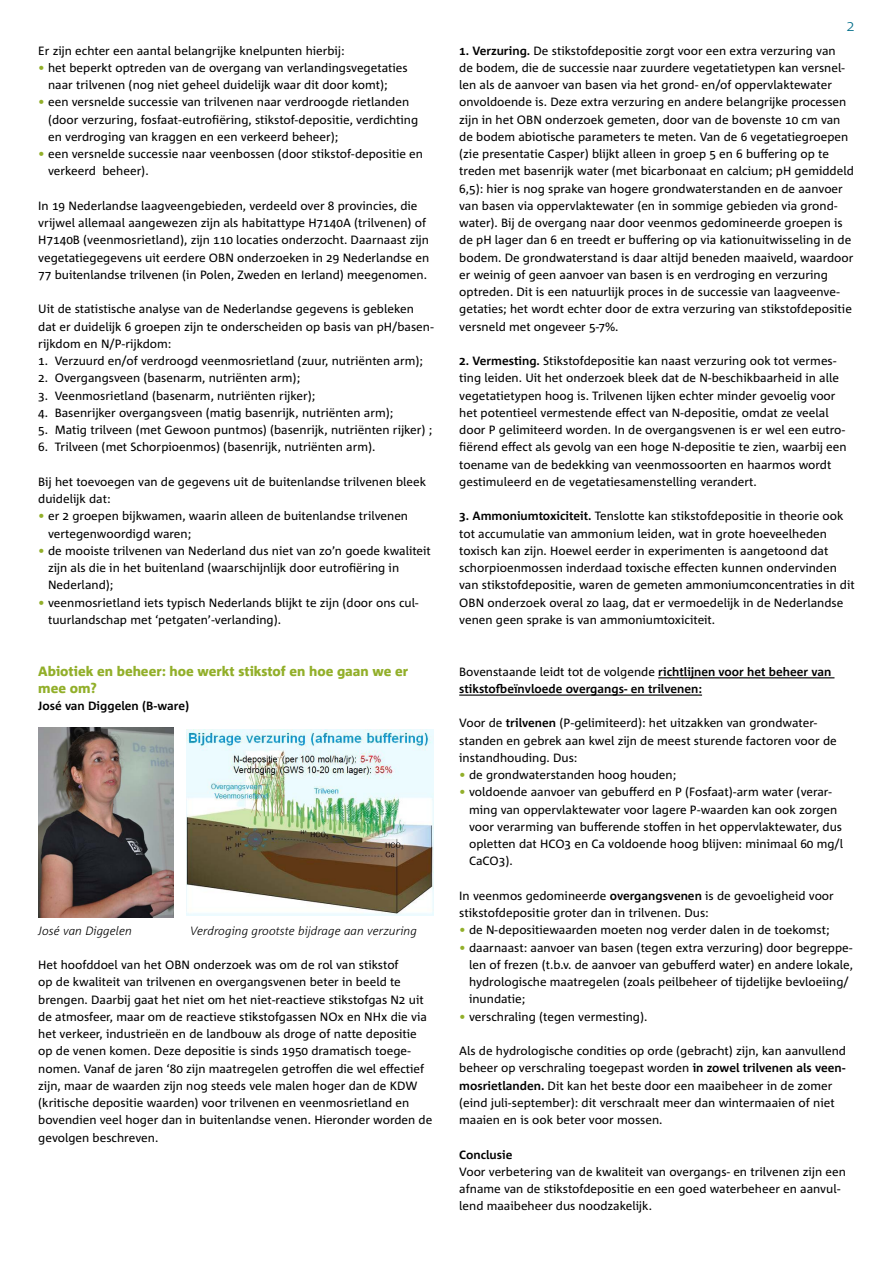
<style>
.page{position:relative;width:893px;height:1263px;background:#fff}
.page>*{position:absolute;margin:0;border:0;box-sizing:border-box;transform-origin:0 0}
.t1{font:300 15px "Corpid C1";color:#006d89}
.t2{font:800 13.5px/17.2px "Corpid C1";color:#92af2a}
.t3{font:12px/17.2px "Corpid C1";color:#000}
.t4{font:700 12px/17.2px "Corpid C1";color:#000}
.t5{font:italic 300 12px "Corpid C1";color:#000}
.s1{color:#92af2a}
.s2{font-weight:700}
.s3{font-weight:400}
</style>
<div class="page">
<hr style="left:658px;top:677px;width:176px;height:1px;background:#000">
<hr style="left:459px;top:694px;width:243px;height:2px;background:#000">
<img style="left:38px;top:728px;width:135px;height:189px">
<img style="left:186px;top:729px;width:248px;height:186px">
<p class="t3" style="left:38px;top:41px;width:308px">Er zijn echter een aantal belangrijke knelpunten hierbij:</p>
<p class="t3" style="left:48px;top:59px;width:361px;text-indent:-10px"><span class="s1">•</span> het beperkt optreden van de overgang van verlandingsvegetaties naar trilvenen (nog niet geheel duidelijk waar dit door komt);</p>
<p class="t3" style="left:48px;top:93px;width:372px;text-indent:-10px"><span class="s1">•</span> een versnelde successie van trilvenen naar verdroogde rietlanden (door verzuring, fosfaat-eutrofiëring, stikstof-depositie, verdichting en verdroging van kraggen en een verkeerd beheer);</p>
<p class="t3" style="left:48px;top:145px;width:376px;text-indent:-10px"><span class="s1">•</span> een versnelde successie naar veenbossen (door stikstof-depositie en verkeerd beheer).</p>
<p class="t3" style="left:38px;top:197px;width:392px">In 19 Nederlandse laagveengebieden, verdeeld over 8 provincies, die vrijwel allemaal aangewezen zijn als habitattype H7140A (trilvenen) of H7140B (veenmosrietland), zijn 110 locaties onderzocht. Daarnaast zijn vegetatiegegevens uit eerdere OBN onderzoeken in 29 Nederlandse en 77 buitenlandse trilvenen (in Polen, Zweden en Ierland) meegenomen.</p>
<p class="t3" style="left:38px;top:300px;width:397px">Uit de statistische analyse van de Nederlandse gegevens is gebleken dat er duidelijk 6 groepen zijn te onderscheiden op basis van pH/basen&shy;rijkdom en N/P-rijkdom:</p>
<p class="t3" style="left:38px;top:352px;width:386px">1. Verzuurd en/of verdroogd veenmosrietland (zuur, nutriënten arm);</p>
<p class="t3" style="left:38px;top:369px;width:263px">2. Overgangsveen (basenarm, nutriënten arm);</p>
<p class="t3" style="left:38px;top:386px;width:279px">3. Veenmosrietland (basenarm, nutriënten rijker);</p>
<p class="t3" style="left:38px;top:404px;width:357px">4. Basenrijker overgangsveen (matig basenrijk, nutriënten arm);</p>
<p class="t3" style="left:38px;top:421px;width:396px">5. Matig trilveen (met Gewoon puntmos) (basenrijk, nutriënten rijker) ;</p>
<p class="t3" style="left:38px;top:438px;width:339px">6. Trilveen (met Schorpioenmos) (basenrijk, nutriënten arm).</p>
<p class="t3" style="left:38px;top:473px;width:389px">Bij het toevoegen van de gegevens uit de buitenlandse trilvenen bleek duidelijk dat:</p>
<p class="t3" style="left:48px;top:507px;width:362px;text-indent:-10px"><span class="s1">•</span> er 2 groepen bijkwamen, waarin alleen de buitenlandse trilvenen vertegenwoordigd waren;</p>
<p class="t3" style="left:48px;top:542px;width:384px;text-indent:-10px"><span class="s1">•</span> de mooiste trilvenen van Nederland dus niet van zo’n goede kwaliteit zijn als die in het buitenland (waarschijnlijk door eutrofiëring in<br>Nederland);</p>
<p class="t3" style="left:48px;top:593px;width:372px;text-indent:-10px"><span class="s1">•</span> veenmosrietland iets typisch Nederlands blijkt te zijn (door ons cul&shy;tuurlandschap met ‘petgaten’-verlanding).</p>
<p class="t2" style="left:38px;top:662px;width:371px">Abiotiek en beheer: hoe werkt stikstof en hoe gaan we er mee om?</p>
<p class="t4" style="left:38px;top:697px;width:152px">José van Diggelen (B-ware)</p>
<p class="t5" style="left:38px;top:923px;width:95px">José van Diggelen</p>
<p class="t5" style="left:190px;top:923px;width:228px">Verdroging grootste bijdrage aan verzuring</p>
<p class="t3" style="left:38px;top:956px;width:396px">Het hoofddoel van het OBN onderzoek was om de rol van stikstof<br>op de kwaliteit van trilvenen en overgangsvenen beter in beeld te brengen. Daarbij gaat het niet om het niet-reactieve stikstofgas N2 uit de atmosfeer, maar om de reactieve stikstofgassen NOx en NHx die via het verkeer, industrieën en de landbouw als droge of natte depositie op de venen komen. Deze depositie is sinds 1950 dramatisch toege&shy;nomen. Vanaf de jaren ‘80 zijn maatregelen getroffen die wel effectief zijn, maar de waarden zijn nog steeds vele malen hoger dan de KDW (kritische depositie waarden) voor trilvenen en veenmosrietland en bovendien veel hoger dan in buitenlandse venen. Hieronder worden de gevolgen beschreven.</p>
<p class="t1" style="left:846px;top:16px;width:10px">2</p>
<p class="t3" style="left:459px;top:41px;width:396px"><span class="s2">1. Verzuring.</span> De stikstofdepositie zorgt voor een extra verzuring van<br>de bodem, die de successie naar zuurdere vegetatietypen kan versnel&shy;len als de aanvoer van basen via het grond- en/of oppervlaktewater onvoldoende is. Deze extra verzuring en andere belangrijke processen zijn in het OBN onderzoek gemeten, door van de bovenste 10 cm van de bodem abiotische parameters te meten. Van de 6 vegetatiegroepen (zie presentatie Casper) blijkt alleen in groep 5 en 6 buffering op te treden met basenrijk water (met bicarbonaat en calcium; pH gemiddeld 6,5): hier is nog sprake van hogere grondwaterstanden en de aanvoer van basen via oppervlaktewater (en in sommige gebieden via grond&shy;water). Bij de overgang naar door veenmos gedomineerde groepen is de pH lager dan 6 en treedt er buffering op via kationuitwisseling in de bodem. De grondwaterstand is daar altijd beneden maaiveld, waardoor er weinig of geen aanvoer van basen is en verdroging en verzuring optreden. Dit is een natuurlijk proces in de successie van laagveenve&shy;getaties; het wordt echter door de extra verzuring van stikstofdepositie versneld met ongeveer 5-7%.</p>
<p class="t3" style="left:459px;top:352px;width:389px"><span class="s2">2. Vermesting.</span> Stikstofdepositie kan naast verzuring ook tot vermes&shy;ting leiden. Uit het onderzoek bleek dat de N-beschikbaarheid in alle vegetatietypen hoog is. Trilvenen lijken echter minder gevoelig voor het potentieel vermestende effect van N-depositie, omdat ze veelal door P gelimiteerd worden. In de overgangsvenen is er wel een eutro&shy;fiërend effect als gevolg van een hoge N-depositie te zien, waarbij een toename van de bedekking van veenmossoorten en haarmos wordt gestimuleerd en de vegetatiesamenstelling verandert.</p>
<p class="t3" style="left:459px;top:507px;width:397px"><span class="s2">3. Ammoniumtoxiciteit.</span> Tenslotte kan stikstofdepositie in theorie ook tot accumulatie van ammonium leiden, wat in grote hoeveelheden toxisch kan zijn. Hoewel eerder in experimenten is aangetoond dat schorpioenmossen inderdaad toxische effecten kunnen ondervinden van stikstofdepositie, waren de gemeten ammoniumconcentraties in dit OBN onderzoek overal zo laag, dat er vermoedelijk in de Nederlandse venen geen sprake is van ammoniumtoxiciteit.</p>
<p class="t4" style="left:459px;top:662px;width:373px"><span class="s3">Bovenstaande leidt tot de volgende</span> richtlijnen voor het beheer van stikstofbeïnvloede overgangs- en trilvenen:</p>
<p class="t3" style="left:459px;top:714px;width:379px">Voor de <span class="s2">trilvenen</span> (P-gelimiteerd): het uitzakken van grondwater&shy;standen en gebrek aan kwel zijn de meest sturende factoren voor de instandhouding. Dus:</p>
<p class="t3" style="left:459px;top:766px;width:219px"><span class="s1">•</span> de grondwaterstanden hoog houden;</p>
<p class="t3" style="left:469px;top:783px;width:376px;text-indent:-10px"><span class="s1">•</span> voldoende aanvoer van gebufferd en P (Fosfaat)-arm water (verar&shy;ming van oppervlaktewater voor lagere P-waarden kan ook zorgen voor verarming van bufferende stoffen in het oppervlaktewater, dus opletten dat HCO3 en Ca voldoende hoog blijven: minimaal 60 mg/l CaCO3).</p>
<p class="t3" style="left:459px;top:887px;width:376px">In veenmos gedomineerde <span class="s2">overgangsvenen</span> is de gevoeligheid voor stikstofdepositie groter dan in trilvenen. Dus:</p>
<p class="t3" style="left:459px;top:921px;width:372px"><span class="s1">•</span> de N-depositiewaarden moeten nog verder dalen in de toekomst;</p>
<p class="t3" style="left:469px;top:938px;width:386px;text-indent:-10px"><span class="s1">•</span> daarnaast: aanvoer van basen (tegen extra verzuring) door begreppe&shy;len of frezen (t.b.v. de aanvoer van gebufferd water) en andere lokale, hydrologische maatregelen (zoals peilbeheer of tijdelijke bevloeiing/ inundatie;</p>
<p class="t3" style="left:459px;top:1007px;width:190px"><span class="s1">•</span> verschraling (tegen vermesting).</p>
<p class="t3" style="left:459px;top:1042px;width:388px">Als de hydrologische condities op orde (gebracht) zijn, kan aanvullend beheer op verschraling toegepast worden <span class="s2">in zowel trilvenen als veen&shy;mosrietlanden.</span> Dit kan het beste door een maaibeheer in de zomer (eind juli-september): dit verschraalt meer dan wintermaaien of niet maaien en is ook beter voor mossen.</p>
<p class="t4" style="left:459px;top:1145px;width:55px">Conclusie</p>
<p class="t3" style="left:459px;top:1162px;width:388px">Voor verbetering van de kwaliteit van overgangs- en trilvenen zijn een afname van de stikstofdepositie en een goed waterbeheer en aanvul&shy;lend maaibeheer dus noodzakelijk.</p>
</div>
